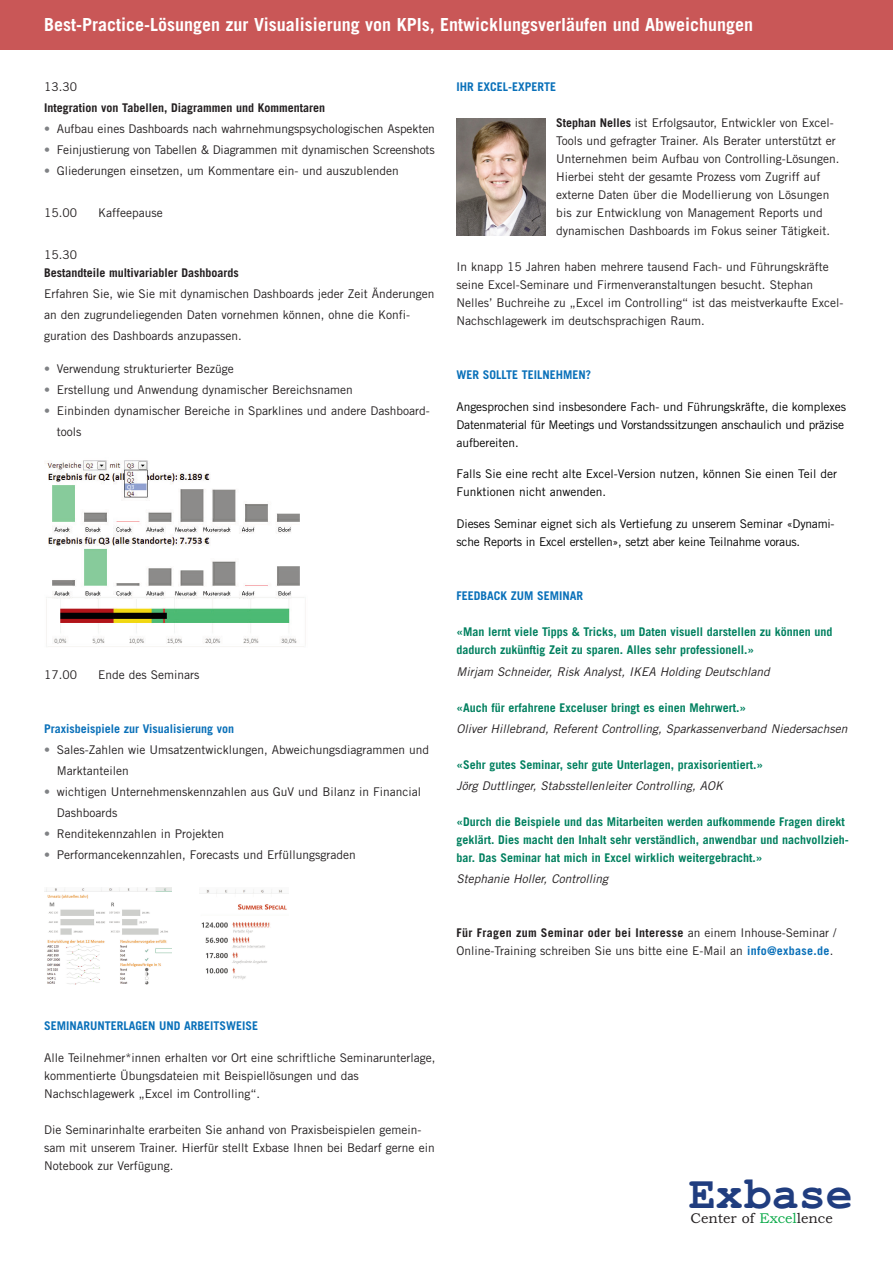
<style>
.page{position:relative;width:893px;height:1263px;background:#fff}
.page>*{position:absolute;margin:0;border:0;box-sizing:border-box;transform-origin:0 0}
.t1{font:700 45px "Courier New";color:#203d7f}
.t2{font:700 18px "Trade Gothic LT";color:#fff}
.t3{font:14.25px "Bookman Old Style";color:#231f20}
.t4{font:12px/18px "Trade Gothic LT";color:#231f20}
.t5{font:700 12px/18px "Trade Gothic LT";color:#00805f}
.t6{font:12px/18px "Trade Gothic LT";letter-spacing:-.005em;color:#000}
.t7{font:italic 12px "Trade Gothic LT";color:#231f20}
.t8{font:700 12px "Trade Gothic LT";color:#0970b9}
.t9{font:700 12px "Trade Gothic LT";color:#231f20}
.s1{color:#808285}
.s2{font-weight:700}
.s3{font-weight:700;color:#0970b9}
.s4{color:#0eab4b}
</style>
<div class="page">
<div style="left:0;top:0;width:893px;height:50px;background:#c95757"></div>
<img style="left:456px;top:119px;width:90px;height:116px">
<img style="left:46px;top:460px;width:260px;height:187px">
<img style="left:45px;top:887px;width:126px;height:97px">
<img style="left:200px;top:889px;width:88px;height:91px">
<h2 class="t2" style="left:44px;top:14px;width:711px">Best-Practice-Lösungen zur Visualisierung von KPIs, Entwicklungsverläufen und Abweichungen</h2>
<p class="t4" style="left:44px;top:78px;width:34px">13.30</p>
<p class="t9" style="left:44px;top:100px;width:283px">Integration von Tabellen, Diagrammen und Kommentaren</p>
<p class="t4" style="left:44px;top:120px;width:392px"><span class="s1">•</span> Aufbau eines Dashboards nach wahrnehmungspsychologischen Aspekten</p>
<p class="t4" style="left:44px;top:141px;width:392px"><span class="s1">•</span> Feinjustierung von Tabellen &amp; Diagrammen mit dynamischen Screenshots</p>
<p class="t4" style="left:44px;top:162px;width:356px"><span class="s1">•</span> Gliederungen einsetzen, um Kommentare ein- und auszublenden</p>
<p class="t4" style="left:44px;top:204px;width:34px">15.00</p>
<p class="t4" style="left:98px;top:204px;width:66px">Kaffeepause</p>
<p class="t4" style="left:44px;top:246px;width:34px">15.30</p>
<p class="t9" style="left:44px;top:265px;width:196px">Bestandteile multivariabler Dashboards</p>
<p class="t4" style="left:44px;top:283px;width:392px;line-height:21px">Erfahren Sie, wie Sie mit dynamischen Dashboards jeder Zeit Änderungen an den zugrundeliegenden Daten vornehmen können, ohne die Konfi&shy;guration des Dashboards anzupassen.</p>
<p class="t4" style="left:44px;top:360px;width:191px"><span class="s1">•</span> Verwendung strukturierter Bezüge</p>
<p class="t4" style="left:44px;top:381px;width:310px"><span class="s1">•</span> Erstellung und Anwendung dynamischer Bereichsnamen</p>
<p class="t4" style="left:57px;top:400px;width:374px;line-height:21px;text-indent:-13px"><span class="s1">•</span> Einbinden dynamischer Bereiche in Sparklines und andere Dashboard&shy;tools</p>
<p class="t4" style="left:44px;top:666px;width:34px">17.00</p>
<p class="t4" style="left:98px;top:666px;width:103px">Ende des Seminars</p>
<p class="t8" style="left:44px;top:721px;width:192px">Praxisbeispiele zur Visualisierung von</p>
<p class="t4" style="left:57px;top:739px;width:374px;line-height:21px;text-indent:-13px"><span class="s1">•</span> Sales-Zahlen wie Umsatzentwicklungen, Abweichungsdiagrammen und<br>Marktanteilen</p>
<p class="t4" style="left:57px;top:781px;width:366px;line-height:21px;text-indent:-13px"><span class="s1">•</span> wichtigen Unternehmenskennzahlen aus GuV und Bilanz in Financial<br>Dashboards</p>
<p class="t4" style="left:44px;top:825px;width:182px"><span class="s1">•</span> Renditekennzahlen in Projekten</p>
<p class="t4" style="left:44px;top:846px;width:313px"><span class="s1">•</span> Performancekennzahlen, Forecasts und Erfüllungsgraden</p>
<p class="t8" style="left:456px;top:79px;width:101px">IHR EXCEL-EXPERTE</p>
<p class="t4" style="left:556px;top:114px;width:285px"><span class="s2">Stephan Nelles</span> ist Erfolgsautor, Entwickler von Excel-Tools und gefragter Trainer. Als Berater unterstützt er Unternehmen beim Aufbau von Controlling-Lösungen.<br>Hierbei steht der gesamte Prozess vom Zugriff auf externe Daten über die Modellierung von Lösungen bis zur Entwicklung von Management Reports und dynamischen Dashboards im Fokus seiner Tätigkeit.</p>
<p class="t4" style="left:456px;top:258px;width:388px">In knapp 15 Jahren haben mehrere tausend Fach- und Führungskräfte seine Excel-Seminare und Firmenveranstaltungen besucht. Stephan Nelles’ Buchreihe zu „Excel im Controlling“ ist das meistverkaufte Excel-Nachschlagewerk im deutschsprachigen Raum.</p>
<p class="t8" style="left:456px;top:367px;width:136px">WER SOLLTE TEILNEHMEN?</p>
<p class="t6" style="left:456px;top:397px;width:391px">Angesprochen sind insbesondere Fach- und Führungskräfte, die komplexes<br>Datenmaterial für Meetings und Vorstandssitzungen anschaulich und präzise aufbereiten.</p>
<p class="t6" style="left:456px;top:465px;width:382px">Falls Sie eine recht alte Excel-Version nutzen, können Sie einen Teil der<br>Funktionen nicht anwenden.</p>
<p class="t6" style="left:456px;top:514px;width:380px">Dieses Seminar eignet sich als Vertiefung zu unserem Seminar «Dynami&shy;sche Reports in Excel erstellen», setzt aber keine Teilnahme voraus.</p>
<p class="t8" style="left:456px;top:588px;width:128px">FEEDBACK ZUM SEMINAR</p>
<p class="t5" style="left:456px;top:622px;width:378px">«Man lernt viele Tipps &amp; Tricks, um Daten visuell darstellen zu können und dadurch zukünftig Zeit zu sparen. Alles sehr professionell.»</p>
<p class="t7" style="left:456px;top:664px;width:318px">Mirjam Schneider, Risk Analyst, IKEA Holding Deutschland</p>
<p class="t5" style="left:456px;top:698px;width:291px">«Auch für erfahrene Exceluser bringt es einen Mehrwert.»</p>
<p class="t7" style="left:456px;top:721px;width:395px">Oliver Hillebrand, Referent Controlling, Sparkassenverband Niedersachsen</p>
<p class="t5" style="left:456px;top:755px;width:308px">«Sehr gutes Seminar, sehr gute Unterlagen, praxisorientiert.»</p>
<p class="t7" style="left:456px;top:778px;width:271px">Jörg Duttlinger, Stabsstellenleiter Controlling, AOK</p>
<p class="t5" style="left:456px;top:812px;width:394px">«Durch die Beispiele und das Mitarbeiten werden aufkommende Fragen direkt geklärt. Dies macht den Inhalt sehr verständlich, anwendbar und nachvollzieh&shy;bar. Das Seminar hat mich in Excel wirklich weitergebracht.»</p>
<p class="t7" style="left:456px;top:871px;width:156px">Stephanie Holler, Controlling</p>
<p class="t4" style="left:456px;top:924px;width:382px"><span class="s2">Für Fragen zum Seminar oder bei Interesse</span> an einem Inhouse-Seminar /<br>Online-Training schreiben Sie uns bitte eine E-Mail an <span class="s3">info@exbase.de</span>.</p>
<p class="t8" style="left:44px;top:1018px;width:216px">SEMINARUNTERLAGEN UND ARBEITSWEISE</p>
<p class="t4" style="left:44px;top:1048px;width:393px">Alle Teilnehmer*innen erhalten vor Ort eine schriftliche Seminarunterlage, kommentierte Übungsdateien mit Beispiellösungen und das<br>Nachschlagewerk „Excel im Controlling“.</p>
<p class="t4" style="left:44px;top:1120px;width:392px">Die Seminarinhalte erarbeiten Sie anhand von Praxisbeispielen gemein&shy;sam mit unserem Trainer. Hierfür stellt Exbase Ihnen bei Bedarf gerne ein<br>Notebook zur Verfügung.</p>
<h1 class="t1" style="left:689px;top:1166px;width:165px">Exbase</h1>
<p class="t3" style="left:690px;top:1209px;width:144px">Center of <span class="s4">Excel</span>lence</p>
</div>
